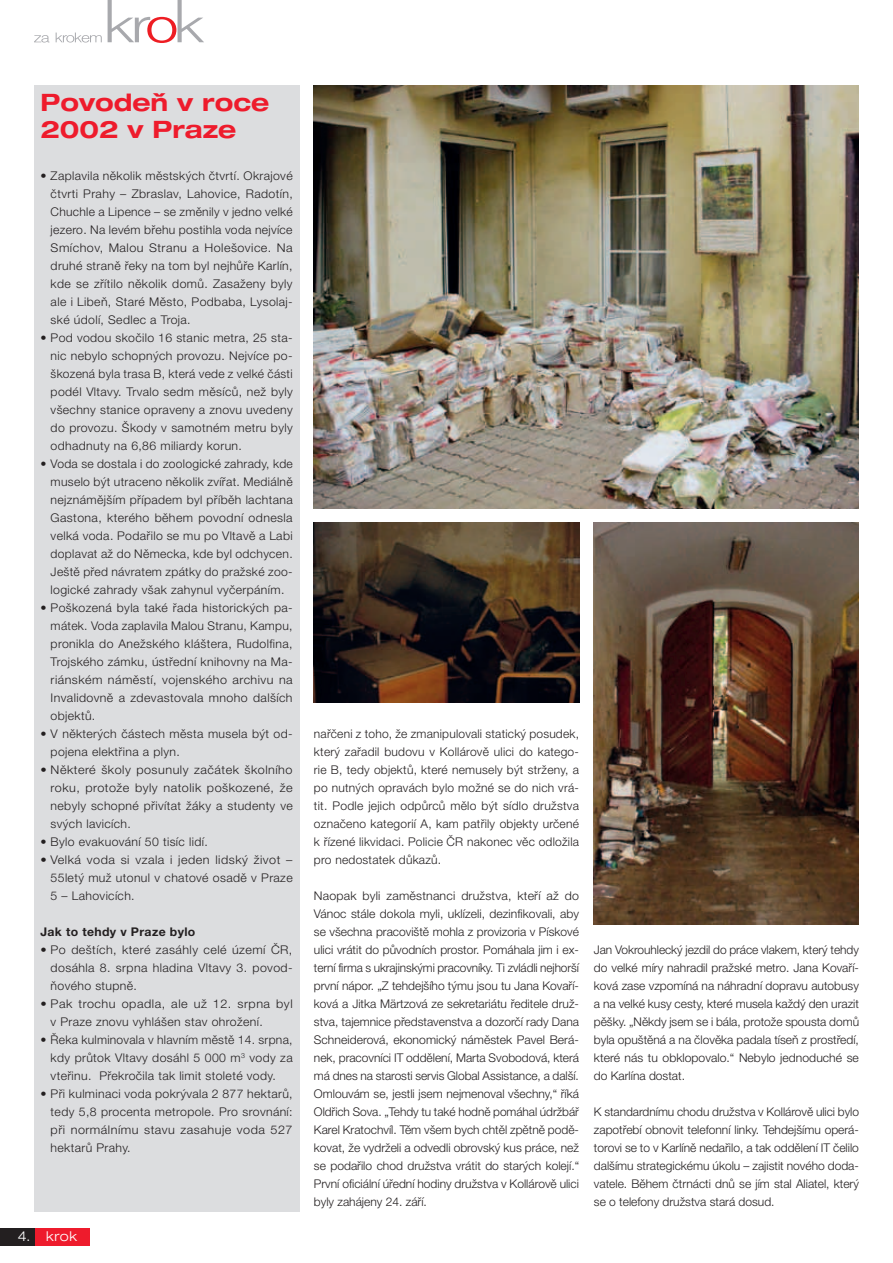
<style>
.page{position:relative;width:893px;height:1263px;background:#fff}
.page>*{position:absolute;margin:0;border:0;box-sizing:border-box;transform-origin:0 0}
.t1{font:700 expanded 24px/27px "Helvetica Neue LT Pro";color:#ee1b2c}
.t2{font:300 expanded 13.5px "Helvetica Neue LT Pro";color:#fff}
.t3{font:300 12px/18px "Helvetica Neue LT Pro";letter-spacing:.03em;color:#231f20;text-align:justify}
.t4{font:300 12px/18px "Helvetica Neue LT Pro";letter-spacing:.03em;color:#231f20;text-align:justify;scale:1.05 1}
.t5{font:300 12px/18px "Helvetica Neue LT Pro";letter-spacing:.03em;color:#231f20;text-align:justify;scale:1.04 1}
.t6{font:700 12px "Helvetica Neue LT Pro";letter-spacing:.03em;color:#231f20}
</style>
<div class="page">
<svg style="left:108px;top:0;width:96px;height:43px"></svg>
<svg style="left:34px;top:35px;width:16px;height:8px"></svg>
<svg style="left:56px;top:33px;width:46px;height:10px"></svg>
<div style="left:34px;top:85px;width:265px;height:1127px;background:#dcdddf"></div>
<div style="left:34px;top:1229px;width:55px;height:17px;background:#ee1b2c"></div>
<div style="left:0;top:1229px;width:34px;height:17px;background:#231f20"></div>
<img style="left:314px;top:522px;width:265px;height:180px">
<img style="left:314px;top:85px;width:545px;height:424px">
<img style="left:594px;top:522px;width:265px;height:402px">
<h1 class="t1" style="left:40px;top:88px;width:230px">Povodeň v roce<br>2002 v Praze</h1>
<p class="t3" style="left:51px;top:166px;width:244px;text-indent:-10px">• Zaplavila několik městských čtvrtí. Okrajové čtvrti Prahy – Zbraslav, Lahovice, Radotín, Chuchle a Lipence – se změnily v jedno velké jezero. Na levém břehu postihla voda nejvíce Smíchov, Malou Stranu a Holešovice. Na druhé straně řeky na tom byl nejhůře Karlín, kde se zřítilo několik domů. Zasaženy byly ale i Libeň, Staré Město, Podbaba, Lysolaj‑ ské údolí, Sedlec a Troja.</p>
<p class="t3" style="left:51px;top:328px;width:244px;text-indent:-10px">• Pod vodou skočilo 16 stanic metra, 25 sta‑ nic nebylo schopných provozu. Nejvíce po‑ škozená byla trasa B, která vede z velké části podél Vltavy. Trvalo sedm měsíců, než byly všechny stanice opraveny a znovu uvedeny do provozu. Škody v samotném metru byly odhadnuty na 6,86 miliardy korun.</p>
<p class="t3" style="left:51px;top:454px;width:244px;text-indent:-10px">• Voda se dostala i do zoologické zahrady, kde muselo být utraceno několik zvířat. Mediálně nejznámějším případem byl příběh lachtana Gastona, kterého během povodní odnesla velká voda. Podařilo se mu po Vltavě a Labi doplavat až do Německa, kde byl odchycen.<br>Ještě před návratem zpátky do pražské zoo‑ logické zahrady však zahynul vyčerpáním.</p>
<p class="t3" style="left:51px;top:598px;width:244px;text-indent:-10px">• Poškozená byla také řada historických pa‑ mátek. Voda zaplavila Malou Stranu, Kampu, pronikla do Anežského kláštera, Rudolfina, Trojského zámku, ústřední knihovny na Ma‑ riánském náměstí, vojenského archivu na Invalidovně a zdevastovala mnoho dalších objektů.</p>
<p class="t3" style="left:51px;top:724px;width:244px;text-indent:-10px">• V některých částech města musela být od‑ pojena elektřina a plyn.</p>
<p class="t4" style="left:51px;top:760px;width:232px;text-indent:-10px">• Některé školy posunuly začátek školního roku, protože byly natolik poškozené, že nebyly schopné přivítat žáky a studenty ve svých lavicích.</p>
<p class="t3" style="left:40px;top:832px;width:169px">• Bylo evakuování 50 tisíc lidí.</p>
<p class="t4" style="left:51px;top:850px;width:232px;text-indent:-10px">• Velká voda si vzala i jeden lidský život – 55letý muž utonul v chatové osadě v Praze 5 – Lahovicích.</p>
<p class="t6" style="left:40px;top:924px;width:157px">Jak to tehdy v Praze bylo</p>
<p class="t5" style="left:51px;top:940px;width:234px;text-indent:-10px">• Po deštích, které zasáhly celé území ČR, dosáhla 8. srpna hladina Vltavy 3. povod‑ ňového stupně.</p>
<p class="t4" style="left:51px;top:994px;width:232px;text-indent:-10px">• Pak trochu opadla, ale už 12. srpna byl v Praze znovu vyhlášen stav ohrožení.</p>
<p class="t3" style="left:51px;top:1030px;width:244px;text-indent:-10px">• Řeka kulminovala v hlavním městě 14. srpna, kdy průtok Vltavy dosáhl 5 000 m<sup>3</sup> vody za vteřinu. Překročila tak limit stoleté vody.</p>
<p class="t3" style="left:51px;top:1084px;width:244px;text-indent:-10px">• Při kulminaci voda pokrývala 2 877 hektarů, tedy 5,8 procenta metropole. Pro srovnání: při normálnímu stavu zasahuje voda 527 hektarů Prahy.</p>
<p class="t2" style="left:18px;top:1228px;width:61px">4. krok</p>
<p class="t3" style="left:314px;top:724px;width:267px">nařčeni z toho, že zmanipulovali statický posudek, který zařadil budovu v Kollárově ulici do katego‑ rie B, tedy objektů, které nemusely být strženy, a po nutných opravách bylo možné se do nich vrá‑ tit. Podle jejich odpůrců mělo být sídlo družstva označeno kategorií A, kam patřily objekty určené k řízené likvidaci. Policie ČR nakonec věc odložila pro nedostatek důkazů.</p>
<p class="t3" style="left:314px;top:886px;width:267px">Naopak byli zaměstnanci družstva, kteří až do Vánoc stále dokola myli, uklízeli, dezinfikovali, aby se všechna pracoviště mohla z provizoria v Pískové ulici vrátit do původních prostor. Pomáhala jim i ex‑ terní firma s ukrajinskými pracovníky. Ti zvládli nejhorší první nápor. „Z tehdejšího týmu jsou tu Jana Kovaří‑ ková a Jitka Märtzová ze sekretariátu ředitele druž‑ stva, tajemnice představenstva a dozorčí rady Dana Schneiderová, ekonomický náměstek Pavel Berá‑ nek, pracovníci IT oddělení, Marta Svobodová, která má dnes na starosti servis Global Assistance, a další.<br>Omlouvám se, jestli jsem nejmenoval všechny,“ říká Oldřich Sova. „Tehdy tu také hodně pomáhal údržbář Karel Kratochvíl. Těm všem bych chtěl zpětně podě‑ kovat, že vydrželi a odvedli obrovský kus práce, než se podařilo chod družstva vrátit do starých kolejí.“ První oficiální úřední hodiny družstva v Kollárově ulici byly zahájeny 24. září.</p>
<p class="t3" style="left:594px;top:940px;width:267px">Jan Vokrouhlecký jezdil do práce vlakem, který tehdy do velké míry nahradil pražské metro. Jana Kovaří‑ ková zase vzpomíná na náhradní dopravu autobusy a na velké kusy cesty, které musela každý den urazit pěšky. „Někdy jsem se i bála, protože spousta domů byla opuštěná a na člověka padala tíseň z prostředí, které nás tu obklopovalo.“ Nebylo jednoduché se do Karlína dostat.</p>
<p class="t3" style="left:594px;top:1102px;width:267px">K standardnímu chodu družstva v Kollárově ulici bylo zapotřebí obnovit telefonní linky. Tehdejšímu operá‑ torovi se to v Karlíně nedařilo, a tak oddělení IT čelilo dalšímu strategickému úkolu – zajistit nového doda‑ vatele. Během čtrnácti dnů se jím stal Aliatel, který se o telefony družstva stará dosud.</p>
</div>
